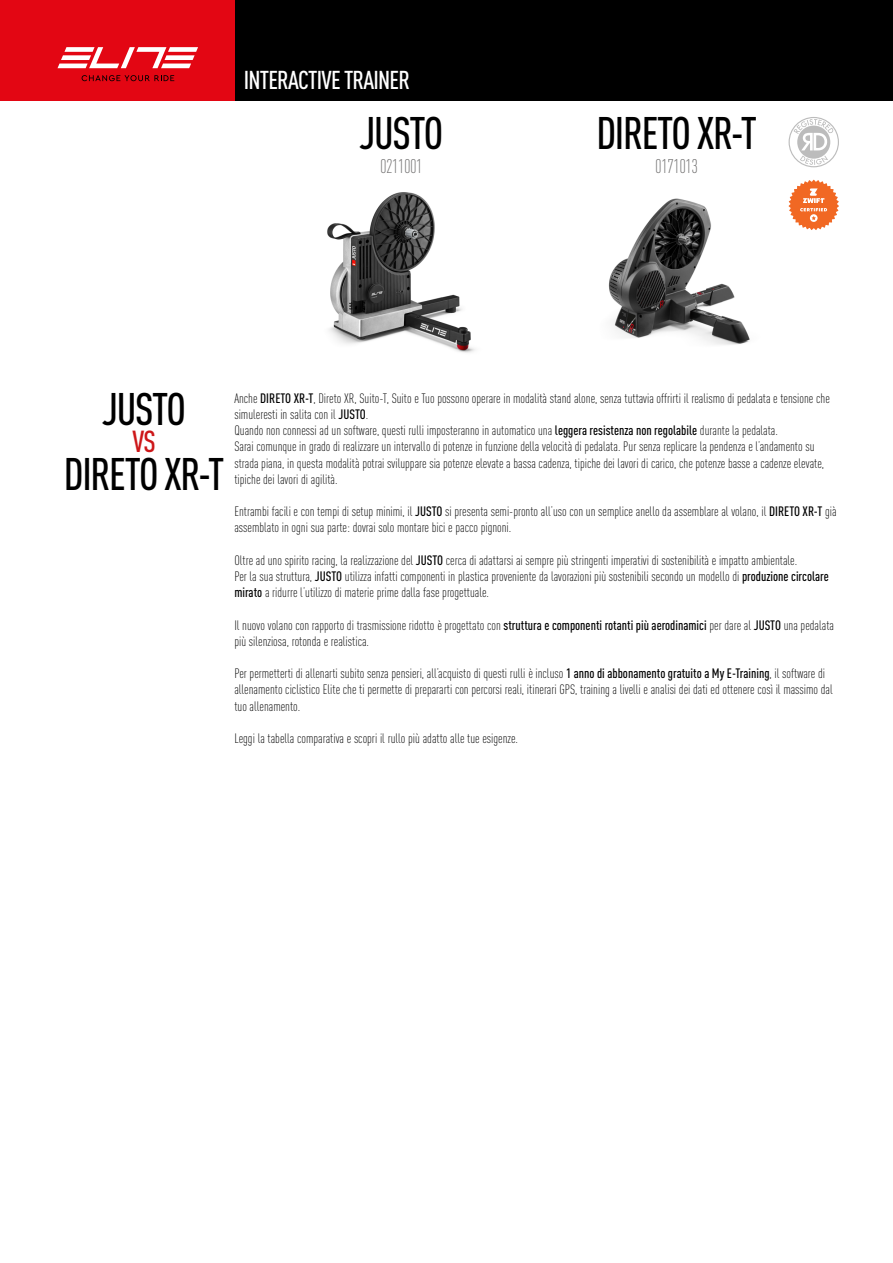
<style>
.page{position:relative;width:893px;height:1263px;background:#fff}
.page>*{position:absolute;margin:0;border:0;box-sizing:border-box;transform-origin:0 0}
.t1{font:500 45px/64.9px "DIN Cond";letter-spacing:-.03em;color:#000;text-align:center}
.t2{font:500 30px "DIN Cond";color:#cd1719}
.t3{font:500 25.5px "DIN Cond";letter-spacing:-.03em;color:#fff}
.t4{font:300 19.5px "DIN Cond";letter-spacing:-.03em;color:#706f6f}
.t5{font:300 13.5px/16.2px "DIN Cond";color:#000}
.s1{font-weight:500}
</style>
<div class="page">
<div style="left:0;top:0;width:893px;height:100px;background:#000"></div>
<div style="left:0;top:0;width:234px;height:100px;background:#e30613"></div>
<svg style="left:58px;top:47px;width:140px;height:21px"></svg>
<svg style="left:82px;top:75px;width:92px;height:6px"></svg>
<svg style="left:789px;top:180px;width:50px;height:50px"></svg>
<svg style="left:789px;top:117px;width:50px;height:50px"></svg>
<img style="left:327px;top:192px;width:148px;height:161px">
<img style="left:608px;top:198px;width:142px;height:147px">
<h3 class="t3" style="left:244px;top:65px;width:168px">INTERACTIVE TRAINER</h3>
<h1 class="t1" style="left:360px;top:100px;width:85px">JUSTO</h1>
<h3 class="t4" style="left:380px;top:155px;width:44px">0211001</h3>
<h1 class="t1" style="left:596px;top:100px;width:162px">DIRETO XR-T</h1>
<h3 class="t4" style="left:655px;top:155px;width:44px">0171013</h3>
<h1 class="t1" style="left:64px;top:376px;width:162px">JUSTO<br>DIRETO XR-T</h1>
<h2 class="t2" style="left:132px;top:424px;width:25px">VS</h2>
<p class="t5" style="left:234px;top:390px;width:597px">Anche <span class="s1">DIRETO XR-T</span>, Direto XR, Suito-T, Suito e Tuo possono operare in modalità stand alone, senza tuttavia offrirti il realismo di pedalata e tensione che simuleresti in salita con il <span class="s1">JUSTO</span>.<br>Quando non connessi ad un software, questi rulli imposteranno in automatico una <span class="s1">leggera resistenza non regolabile</span> durante la pedalata.<br>Sarai comunque in grado di realizzare un intervallo di potenze in funzione della velocità di pedalata. Pur senza replicare la pendenza e l’andamento su strada piana, in questa modalità potrai sviluppare sia potenze elevate a bassa cadenza, tipiche dei lavori di carico, che potenze basse a cadenze elevate, tipiche dei lavori di agilità.</p>
<p class="t5" style="left:234px;top:503px;width:604px">Entrambi facili e con tempi di setup minimi, il <span class="s1">JUSTO</span> si presenta semi-pronto all’uso con un semplice anello da assemblare al volano, il <span class="s1">DIRETO XR-T</span> già assemblato in ogni sua parte: dovrai solo montare bici e pacco pignoni.</p>
<p class="t5" style="left:234px;top:552px;width:596px">Oltre ad uno spirito racing, la realizzazione del <span class="s1">JUSTO</span> cerca di adattarsi ai sempre più stringenti imperativi di sostenibilità e impatto ambientale.<br>Per la sua struttura, <span class="s1">JUSTO</span> utilizza infatti componenti in plastica proveniente da lavorazioni più sostenibili secondo un modello di <span class="s1">produzione circolare mirato</span> a ridurre l’utilizzo di materie prime dalla fase progettuale.</p>
<p class="t5" style="left:234px;top:617px;width:601px">Il nuovo volano con rapporto di trasmissione ridotto è progettato con <span class="s1">struttura e componenti rotanti più aerodinamici</span> per dare al <span class="s1">JUSTO</span> una pedalata più silenziosa, rotonda e realistica.</p>
<p class="t5" style="left:234px;top:665px;width:600px">Per permetterti di allenarti subito senza pensieri, all’acquisto di questi rulli è incluso <span class="s1">1 anno di abbonamento gratuito a My E-Training</span>, il software di allenamento ciclistico Elite che ti permette di prepararti con percorsi reali, itinerari GPS, training a livelli e analisi dei dati ed ottenere così il massimo dal tuo allenamento.</p>
<p class="t5" style="left:234px;top:730px;width:285px">Leggi la tabella comparativa e scopri il rullo più adatto alle tue esigenze.</p>
</div>
